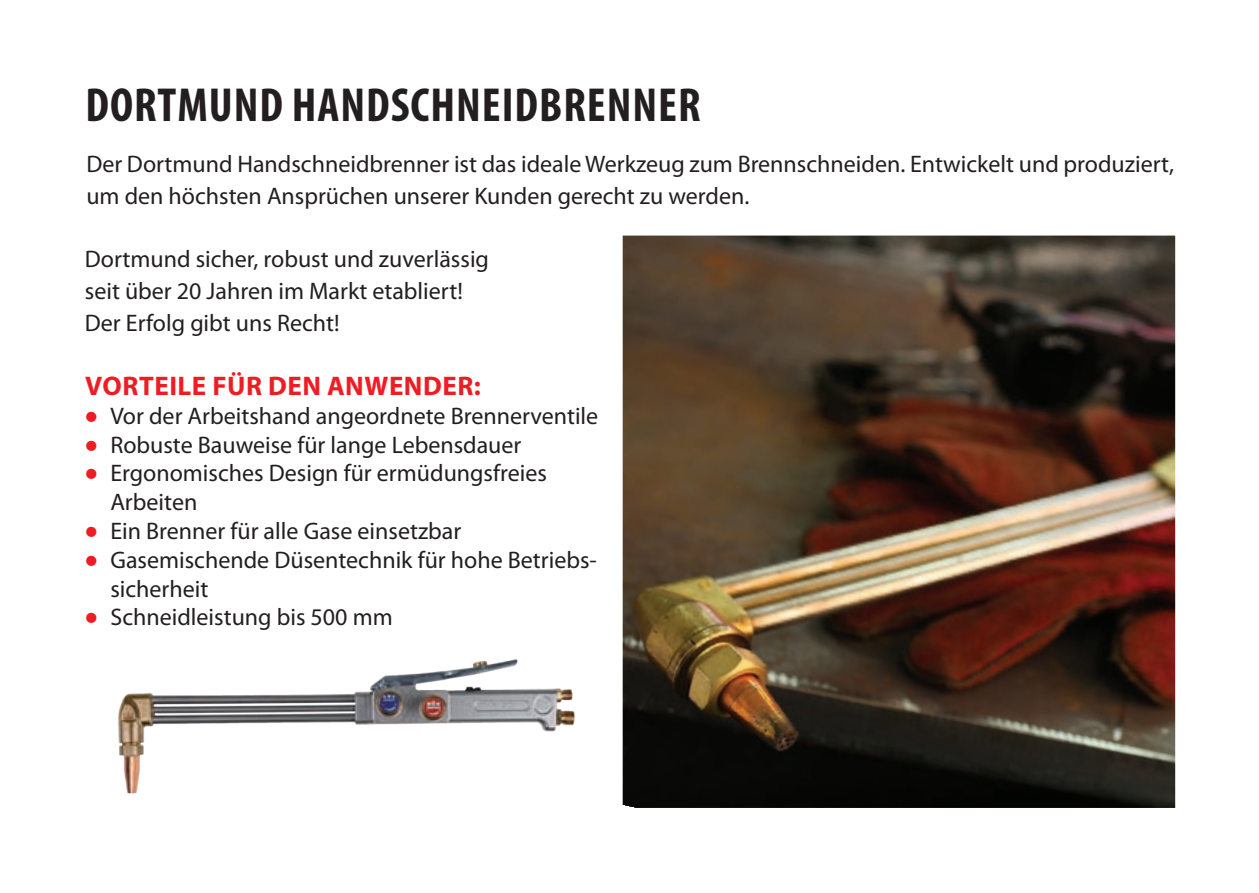
<style>
.page{position:relative;width:1259px;height:893px;background:#fff}
.page>*{position:absolute;margin:0;border:0;box-sizing:border-box;transform-origin:0 0}
.t1{font:700 condensed 48px "Myriad Pro";letter-spacing:.02em;color:#231f20}
.t2{font:700 27px "Myriad Pro";letter-spacing:.02em;color:#ee1d23}
.t3{font:24px/31.8px "Myriad Pro";color:#231f20}
.s1{font-weight:700;font-size:39px;color:#ee1d23}
</style>
<div class="page">
<img style="left:622px;top:236px;width:553px;height:572px">
<img style="left:118px;top:659px;width:457px;height:135px">
<h1 class="t1" style="left:86px;top:75px;width:616px">DORTMUND HANDSCHNEIDBRENNER</h1>
<p class="t3" style="left:86px;top:147px;width:1089px">Der Dortmund Handschneidbrenner ist das ideale Werkzeug zum Brennschneiden. Entwickelt und produziert, um den höchsten Ansprüchen unserer Kunden gerecht zu werden.</p>
<p class="t3" style="left:85px;top:243px;width:406px">Dortmund sicher, robust und zuverlässig seit über 20 Jahren im Markt etabliert!<br>Der Erfolg gibt uns Recht!</p>
<p class="t2" style="left:85px;top:368px;width:397px">VORTEILE FÜR DEN ANWENDER:</p>
<p class="t3" style="left:85px;top:399px;width:515px"><span class="s1">•</span> Vor der Arbeitshand angeordnete Brennerventile</p>
<p class="t3" style="left:85px;top:428px;width:438px"><span class="s1">•</span> Robuste Bauweise für lange Lebensdauer</p>
<p class="t3" style="left:110px;top:459px;width:438px;line-height:28.8px;text-indent:-26px"><span class="s1">•</span> Ergonomisches Design für ermüdungsfreies<br>Arbeiten</p>
<p class="t3" style="left:85px;top:515px;width:378px"><span class="s1">•</span> Ein Brenner für alle Gase einsetzbar</p>
<p class="t3" style="left:110px;top:545px;width:488px;line-height:28.8px;text-indent:-26px"><span class="s1">•</span> Gasemischende Düsentechnik für hohe Betriebs&shy;sicherheit</p>
<p class="t3" style="left:85px;top:601px;width:309px"><span class="s1">•</span> Schneidleistung bis 500 mm</p>
</div>
